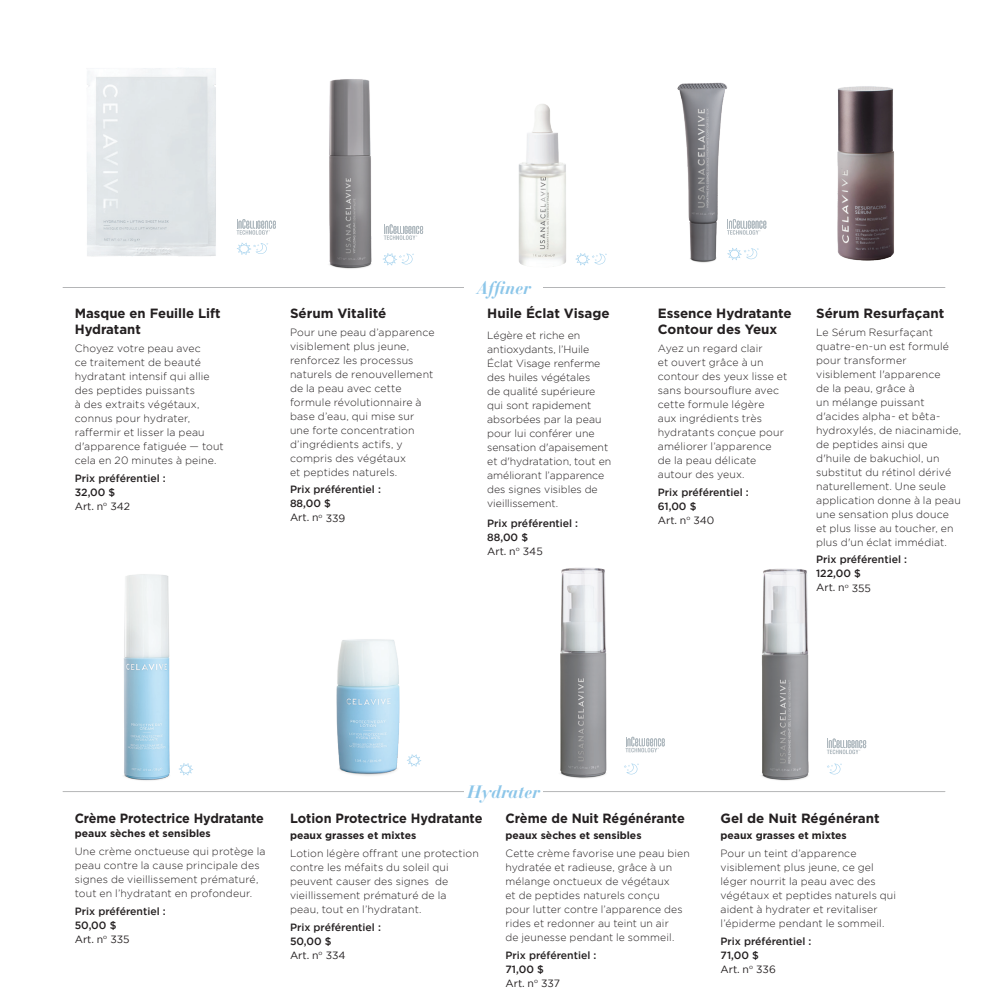
<style>
.page{position:relative;width:1008px;height:1008px;background:#fff}
.page>*{position:absolute;margin:0;border:0;box-sizing:border-box;transform-origin:0 0}
.t1{font:italic 700 17.85px "Bauer Bodoni Std";color:#8cc6e9}
.t2{font:700 13.47px/16.3px "Gotham";color:#231f20}
.t3{font:700 13.47px "Gotham";color:#231f20;scale:.95 1}
.t4{font:700 13.47px "Gotham";color:#231f20;scale:.94 1}
.t5{font:300 10.5px/14px "Gotham";letter-spacing:.015em;color:#231f20}
.t6{font:500 10.5px/14px "Gotham";color:#231f20}
.t7{font:700 10.33px "Gotham";color:#231f20}
.s1{font-weight:400}
</style>
<div class="page">
<img style="left:837px;top:86px;width:57px;height:175px">
<svg style="left:744px;top:220px;width:22px;height:15px"></svg>
<svg style="left:744px;top:248px;width:15px;height:12px"></svg>
<svg style="left:827px;top:763px;width:15px;height:12px"></svg>
<svg style="left:384px;top:224px;width:39px;height:16px"></svg>
<svg style="left:237px;top:219px;width:39px;height:16px"></svg>
<svg style="left:237px;top:242px;width:31px;height:13px"></svg>
<hr style="left:63px;top:287px;width:882px;height:1px;background:#808285">
<svg style="left:382px;top:253px;width:32px;height:13px"></svg>
<svg style="left:625px;top:737px;width:40px;height:15px"></svg>
<svg style="left:827px;top:739px;width:39px;height:15px"></svg>
<svg style="left:407px;top:754px;width:15px;height:13px"></svg>
<svg style="left:182px;top:763px;width:11px;height:13px"></svg>
<hr style="left:63px;top:791px;width:882px;height:1px;background:#808285">
<svg style="left:624px;top:763px;width:15px;height:12px"></svg>
<img style="left:519px;top:104px;width:47px;height:162px">
<svg style="left:575px;top:253px;width:32px;height:13px"></svg>
<img style="left:87px;top:68px;width:129px;height:189px">
<img style="left:329px;top:79px;width:43px;height:190px">
<img style="left:677px;top:82px;width:67px;height:181px">
<img style="left:124px;top:574px;width:58px;height:207px">
<img style="left:336px;top:639px;width:64px;height:137px">
<img style="left:549px;top:567px;width:69px;height:225px">
<img style="left:747px;top:568px;width:75px;height:224px">
<div style="left:465px;top:272px;width:78px;height:31px;background:#fff"></div>
<div style="left:465px;top:776px;width:78px;height:31px;background:#fff"></div>
<p class="t2" style="left:75px;top:305px;width:147px">Masque en Feuille Lift<br>Hydratant</p>
<p class="t5" style="left:75px;top:341px;width:151px">Choyez votre peau avec<br>ce traitement de beauté hydratant intensif qui allie des peptides puissants<br>à des extraits végétaux, connus pour hydrater, raffermir et lisser la peau d'apparence fatiguée — tout cela en 20 minutes à peine.</p>
<p class="t6" style="left:75px;top:471px;width:93px">Prix préférentiel :<br>32,00 $<br><span class="s1">Art. n</span><sup>o</sup> <span class="s1">342</span></p>
<p class="t2" style="left:290px;top:305px;width:98px">Sérum Vitalité</p>
<p class="t5" style="left:290px;top:325px;width:146px">Pour une peau d’apparence visiblement plus jeune, renforcez les processus naturels de renouvellement de la peau avec cette formule révolutionnaire à base d’eau, qui mise sur une forte concentration d’ingrédients actifs, y compris des végétaux<br>et peptides naturels.</p>
<p class="t6" style="left:290px;top:483px;width:93px">Prix préférentiel :<br>88,00 $<br><span class="s1">Art. n</span><sup>o</sup> <span class="s1">339</span></p>
<h1 class="t1" style="left:477px;top:277px;width:56px">Affiner</h1>
<p class="t2" style="left:487px;top:305px;width:124px">Huile Éclat Visage</p>
<p class="t5" style="left:487px;top:328px;width:126px">Légère et riche en antioxydants, l’Huile<br>Éclat Visage renferme des huiles végétales<br>de qualité supérieure qui sont rapidement absorbées par la peau pour lui conférer une sensation d'apaisement et d'hydratation, tout en améliorant l’apparence des signes visibles de vieillissement.</p>
<p class="t6" style="left:487px;top:516px;width:93px">Prix préférentiel :<br>88,00 $<br><span class="s1">Art. n</span><sup>o</sup> <span class="s1">345</span></p>
<p class="t2" style="left:658px;top:305px;width:135px">Essence Hydratante<br>Contour des Yeux</p>
<p class="t5" style="left:658px;top:341px;width:131px">Ayez un regard clair<br>et ouvert grâce à un contour des yeux lisse et sans boursouflure avec cette formule légère<br>aux ingrédients très hydratants conçue pour améliorer l’apparence de la peau délicate autour des yeux.</p>
<p class="t6" style="left:658px;top:485px;width:93px">Prix préférentiel :<br>61,00 $<br><span class="s1">Art. n</span><sup>o</sup> <span class="s1">340</span></p>
<p class="t2" style="left:816px;top:305px;width:130px">Sérum Resurfaçant</p>
<p class="t5" style="left:816px;top:325px;width:147px">Le Sérum Resurfaçant quatre-en-un est formulé pour transformer visiblement l'apparence<br>de la peau, grâce à<br>un mélange puissant d'acides alpha- et bêta&shy;hydroxylés, de niacinamide, de peptides ainsi que d'huile de bakuchiol, un substitut du rétinol dérivé naturellement. Une seule application donne à la peau une sensation plus douce et plus lisse au toucher, en plus d'un éclat immédiat.</p>
<p class="t6" style="left:816px;top:553px;width:93px">Prix préférentiel :<br>122,00 $<br><span class="s1">Art. n</span><sup>o</sup> <span class="s1">355</span></p>
<p class="t4" style="left:75px;top:809px;width:203px">Crème Protectrice Hydratante</p>
<p class="t7" style="left:75px;top:827px;width:138px">peaux sèches et sensibles</p>
<p class="t5" style="left:75px;top:844px;width:192px">Une crème onctueuse qui protège la peau contre la cause principale des signes de vieillissement prématuré, tout en l’hydratant en profondeur.</p>
<p class="t6" style="left:75px;top:904px;width:93px">Prix préférentiel :<br>50,00 $<br><span class="s1">Art. n</span><sup>o</sup> <span class="s1">335</span></p>
<h1 class="t1" style="left:468px;top:781px;width:74px">Hydrater</h1>
<p class="t3" style="left:290px;top:809px;width:204px">Lotion Protectrice Hydratante</p>
<p class="t7" style="left:290px;top:829px;width:128px">peaux grasses et mixtes</p>
<p class="t5" style="left:290px;top:846px;width:190px">Lotion légère offrant une protection contre les méfaits du soleil qui peuvent causer des signes de vieillissement prématuré de la<br>peau, tout en l’hydratant.</p>
<p class="t6" style="left:290px;top:920px;width:93px">Prix préférentiel :<br>50,00 $<br><span class="s1">Art. n</span><sup>o</sup> <span class="s1">334</span></p>
<p class="t3" style="left:505px;top:809px;width:190px">Crème de Nuit Régénérante</p>
<p class="t7" style="left:505px;top:829px;width:138px">peaux sèches et sensibles</p>
<p class="t5" style="left:505px;top:846px;width:186px">Cette crème favorise une peau bien hydratée et radieuse, grâce à un mélange onctueux de végétaux<br>et de peptides naturels conçu<br>pour lutter contre l’apparence des rides et redonner au teint un air<br>de jeunesse pendant le sommeil.</p>
<p class="t6" style="left:505px;top:948px;width:93px">Prix préférentiel :<br>71,00 $<br><span class="s1">Art. n</span><sup>o</sup> <span class="s1">337</span></p>
<p class="t2" style="left:721px;top:810px;width:161px">Gel de Nuit Régénérant</p>
<p class="t7" style="left:721px;top:829px;width:128px">peaux grasses et mixtes</p>
<p class="t5" style="left:721px;top:846px;width:177px">Pour un teint d’apparence visiblement plus jeune, ce gel léger nourrit la peau avec des végétaux et peptides naturels qui aident à hydrater et revitaliser l’épiderme pendant le sommeil.</p>
<p class="t6" style="left:721px;top:934px;width:93px">Prix préférentiel :<br>71,00 $<br><span class="s1">Art. n</span><sup>o</sup> <span class="s1">336</span></p>
</div>
